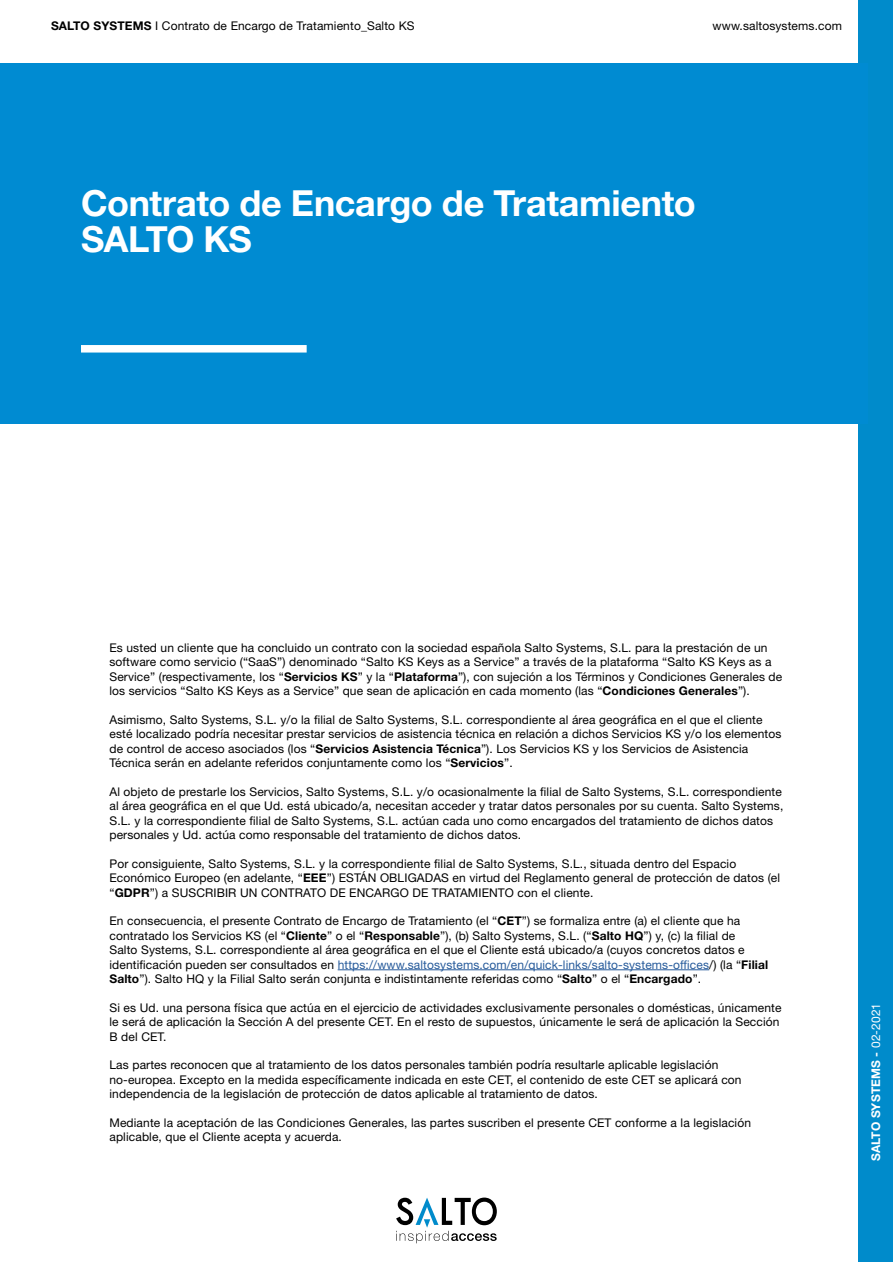
<style>
.page{position:relative;width:893px;height:1263px;background:#fff}
.page>*{position:absolute;margin:0;border:0;box-sizing:border-box;transform-origin:0 0}
.t1{font:700 36px/36px "Helvetica Neue LT Std";letter-spacing:-.01em;color:#fff}
.t2{font:12px/14.4px "Helvetica Neue LT Std";letter-spacing:.01em;color:#000}
.t3{font:700 12px "Helvetica Neue LT Std";letter-spacing:.01em;color:#fff}
.s1{font-weight:700}
.s2{color:#275b9b}
.s3{font-weight:400}
</style>
<div class="page">
<div style="left:859px;top:1px;width:34px;height:1261px;background:#008bcb"></div>
<svg style="left:396px;top:1197px;width:101px;height:46px"></svg>
<hr style="left:338px;top:969px;width:371px;height:1px;background:#275b9b">
<div style="left:0;top:64px;width:867px;height:360px;background:#008bd2"></div>
<div style="left:81px;top:345px;width:226px;height:7px;background:#fff"></div>
<p class="t2" style="left:51px;top:18px;width:365px"><span class="s1">SALTO SYSTEMS</span> I Contrato de Encargo de Tratamiento_Salto KS</p>
<p class="t2" style="left:713px;top:19px;width:131px">www.saltosystems.com</p>
<h1 class="t1" style="left:81px;top:184px;width:616px">Contrato de Encargo de Tratamiento<br>SALTO KS</h1>
<p class="t2" style="left:109px;top:640px;width:674px">Es usted un cliente que ha concluido un contrato con la sociedad española Salto Systems, S.L. para la prestación de un software como servicio (“SaaS”) denominado “Salto KS Keys as a Service” a través de la plataforma “Salto KS Keys as a Service” (respectivamente, los “<span class="s1">Servicios KS</span>” y la “<span class="s1">Plataforma</span>”), con sujeción a los Términos y Condiciones Generales de los servicios “Salto KS Keys as a Service” que sean de aplicación en cada momento (las “<span class="s1">Condiciones Generales</span>”).</p>
<p class="t2" style="left:109px;top:712px;width:673px">Asimismo, Salto Systems, S.L. y/o la filial de Salto Systems, S.L. correspondiente al área geográfica en el que el cliente esté localizado podría necesitar prestar servicios de asistencia técnica en relación a dichos Servicios KS y/o los elementos de control de acceso asociados (los “<span class="s1">Servicios Asistencia Técnica</span>”). Los Servicios KS y los Servicios de Asistencia Técnica serán en adelante referidos conjuntamente como los “<span class="s1">Servicios</span>”.</p>
<p class="t2" style="left:109px;top:784px;width:675px">Al objeto de prestarle los Servicios, Salto Systems, S.L. y/o ocasionalmente la filial de Salto Systems, S.L. correspondiente al área geográfica en el que Ud. está ubicado/a, necesitan acceder y tratar datos personales por su cuenta. Salto Systems, S.L. y la correspondiente filial de Salto Systems, S.L. actúan cada uno como encargados del tratamiento de dichos datos personales y Ud. actúa como responsable del tratamiento de dichos datos.</p>
<p class="t2" style="left:109px;top:856px;width:672px">Por consiguiente, Salto Systems, S.L. y la correspondiente filial de Salto Systems, S.L., situada dentro del Espacio<br>Económico Europeo (en adelante, “<span class="s1">EEE</span>”) ESTÁN OBLIGADAS en virtud del Reglamento general de protección de datos (el “<span class="s1">GDPR</span>”) a SUSCRIBIR UN CONTRATO DE ENCARGO DE TRATAMIENTO con el cliente.</p>
<p class="t2" style="left:109px;top:914px;width:660px">En consecuencia, el presente Contrato de Encargo de Tratamiento (el “<span class="s1">CET</span>”) se formaliza entre (a) el cliente que ha contratado los Servicios KS (el “<span class="s1">Cliente</span>” o el “<span class="s1">Responsable</span>”), (b) Salto Systems, S.L. (“<span class="s1">Salto HQ</span>”) y, (c) la filial de<br>Salto Systems, S.L. correspondiente al área geográfica en el que el Cliente está ubicado/a (cuyos concretos datos e identificación pueden ser consultados en <span class="s2">https://www.saltosystems.com/en/quick-links/salto-systems-offices</span>/) (la “<span class="s1">Filial Salto</span>”). Salto HQ y la Filial Salto serán conjunta e indistintamente referidas como “<span class="s1">Salto</span>” o el “<span class="s1">Encargado</span>”.</p>
<p class="t2" style="left:109px;top:1000px;width:673px">Si es Ud. una persona física que actúa en el ejercicio de actividades exclusivamente personales o domésticas, únicamente le será de aplicación la Sección A del presente CET. En el resto de supuestos, únicamente le será de aplicación la Sección<br>B del CET.</p>
<p class="t2" style="left:109px;top:1058px;width:634px">Las partes reconocen que al tratamiento de los datos personales también podría resultarle aplicable legislación no-europea. Excepto en la medida específicamente indicada en este CET, el contenido de este CET se aplicará con independencia de la legislación de protección de datos aplicable al tratamiento de datos.</p>
<p class="t2" style="left:109px;top:1115px;width:643px">Mediante la aceptación de las Condiciones Generales, las partes suscriben el presente CET conforme a la legislación aplicable, que el Cliente acepta y acuerda.</p>
<p class="t3" style="left:868px;top:1161px;width:160px;rotate:-90deg">SALTO SYSTEMS - <span class="s3">02-2021</span></p>
</div>
